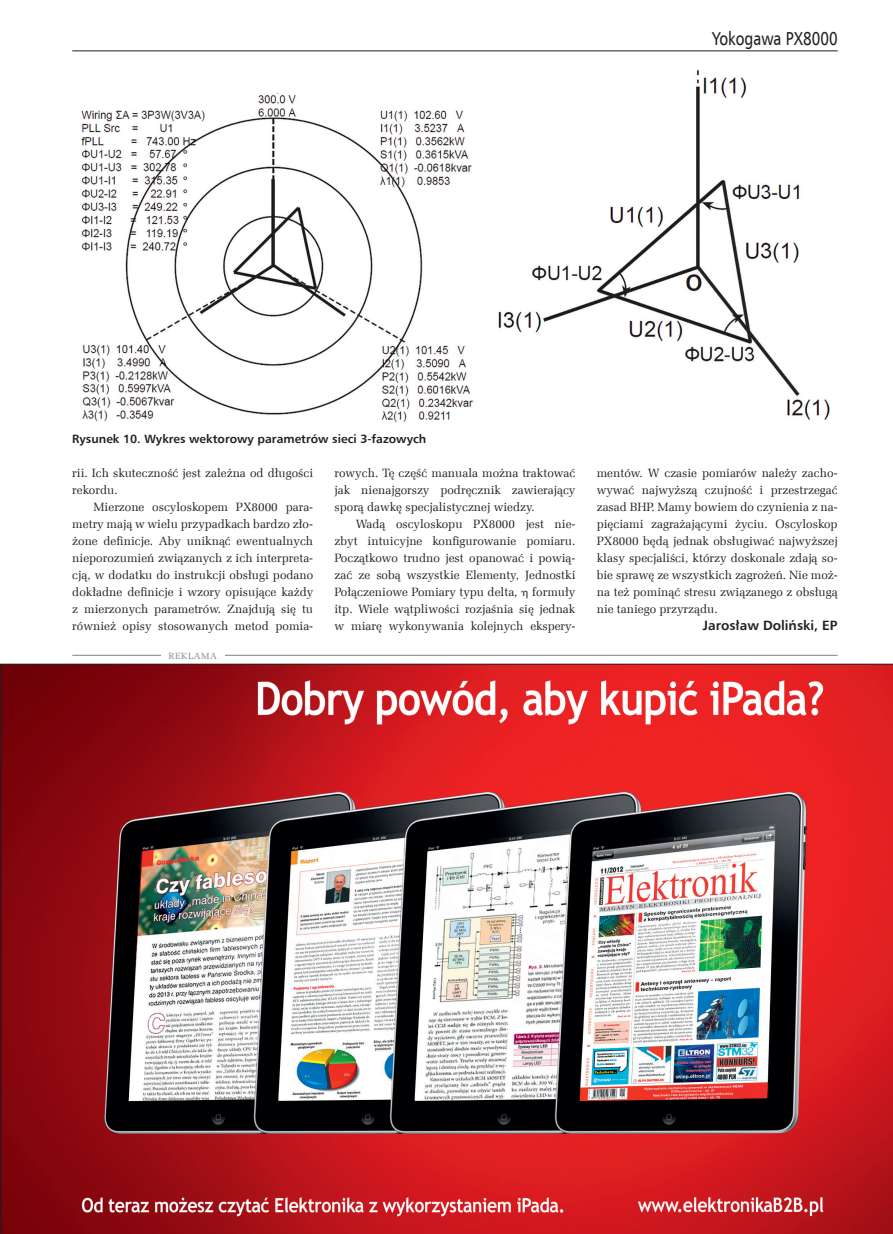
<style>
.page{position:relative;width:893px;height:1234px;background:#fff}
.page>*{position:absolute;margin:0;border:0;box-sizing:border-box;transform-origin:0 0}
.t1{font:18.75px "Humnst 777 EU";color:#231f20;scale:.8 1}
._0_Autor{font:700 13.5px "Humnst 777 EU";color:#231f20}
._1_Body{font:12px/17px "Zapf Ellipt EU";color:#231f20;text-align:justify}
._4_Podpis{font:700 12px "Humnst 777 EU";color:#231f20}
._1_Body-2{font:9px "Zapf Ellipt EU";letter-spacing:.075em;color:#808285}
.s1{font-family:"Math With Greek"}
</style>
<div class="page">
<hr style="left:72px;top:51px;width:766px;height:1px;background:#231f20">
<img style="left:81px;top:70px;width:749px;height:353px">
<hr style="left:72px;top:655px;width:766px;height:1px;background:#808285">
<div style="left:161px;top:646px;width:64px;height:17px;background:#fff"></div>
<svg style="left:0;top:663px;width:893px;height:570px;background:#a75053"></svg>
<p class="t1" style="left:712px;top:27px;width:158px">Yokogawa PX8000</p>
<p class="_4_Podpis" style="left:72px;top:430px;width:356px">Rysunek 10. Wykres wektorowy parametrów sieci 3-fazowych</p>
<p class="_1_Body" style="left:72px;top:464px;width:242px">rii. Ich skuteczność jest zależna od długości rekordu.</p>
<p class="_1_Body" style="left:72px;top:498px;width:242px;text-indent:21px">Mierzone oscyloskopem PX8000 para&shy;metry mają w wielu przypadkach bardzo zło&shy;żone definicje. Aby uniknąć ewentualnych nieporozumień związanych z ich interpreta&shy;cją, w dodatku do instrukcji obsługi podano dokładne definicje i wzory opisujące każdy z mierzonych parametrów. Znajdują się tu również opisy stosowanych metod pomia-</p>
<p class="_1_Body-2" style="left:169px;top:650px;width:50px">REKLAMA</p>
<p class="_1_Body" style="left:334px;top:464px;width:242px">rowych. Tę część manuala można traktować jak nienajgorszy podręcznik zawierający sporą dawkę specjalistycznej wiedzy.</p>
<p class="_1_Body" style="left:334px;top:515px;width:242px;text-indent:21px">Wadą oscyloskopu PX8000 jest nie&shy;zbyt intuicyjne konfigurowanie pomiaru.<br>Początkowo trudno jest opanować i powią&shy;zać ze sobą wszystkie Elementy, Jednostki Połączeniowe Pomiary typu delta, <span class="s1">h</span> formuły itp. Wiele wątpliwości rozjaśnia się jednak w miarę wykonywania kolejnych ekspery-</p>
<p class="_1_Body" style="left:597px;top:464px;width:242px">mentów. W czasie pomiarów należy zacho&shy;wywać najwyższą czujność i przestrzegać zasad BHP. Mamy bowiem do czynienia z na&shy;pięciami zagrażającymi życiu. Oscyloskop PX8000 będą jednak obsługiwać najwyższej klasy specjaliści, którzy doskonale zdają so&shy;bie sprawę ze wszystkich zagrożeń. Nie moż&shy;na też pominąć stresu związanego z obsługą nie taniego przyrządu.</p>
<p class="_0_Autor" style="left:703px;top:616px;width:136px">Jarosław Doliński, EP</p>
</div>
